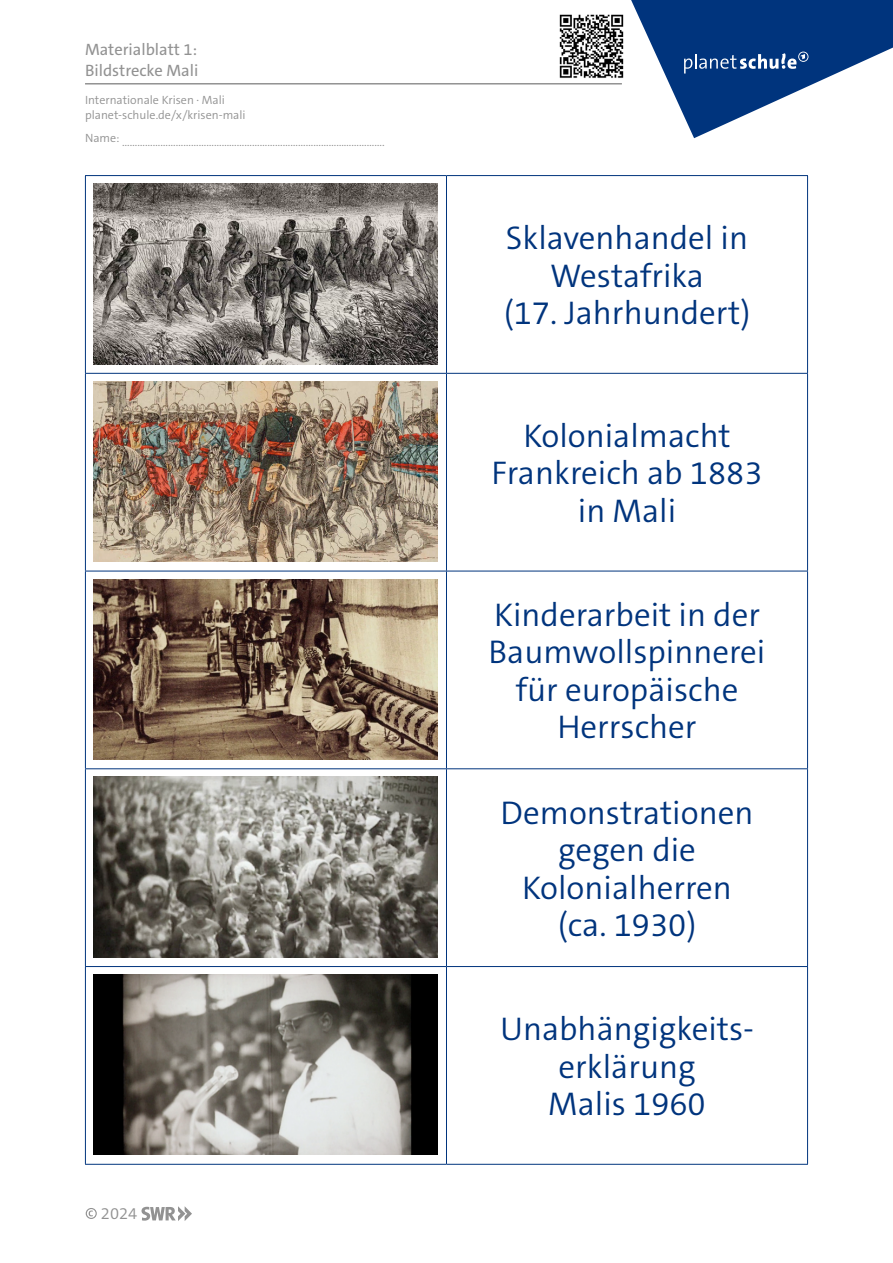
<style>
.page{position:relative;width:893px;height:1263px;background:#fff}
.page>*{position:absolute;margin:0;border:0;box-sizing:border-box;transform-origin:0 0}
.t1{font:300 33px/37.5px "The Sans C5";color:#00347d;text-align:center}
.t2{font:16.5px/21px "The Sans C5";color:#929292}
.t3{font:300 16.5px "The Sans C5";color:#929292}
.t4{font:300 12px/15px "The Sans C5";color:#929292}
</style>
<div class="page">
<svg style="left:631px;top:0;width:262px;height:138px"></svg>
<hr style="left:85px;top:83px;width:537px;height:2px;background:#929292">
<svg style="left:86px;top:1208px;width:11px;height:11px"></svg>
<svg style="left:141px;top:1206px;width:51px;height:15px"></svg>
<img style="left:559px;top:14px;width:65px;height:64px">
<hr style="left:85px;top:175px;width:361px;height:1px;background:#00347d">
<hr style="left:85px;top:176px;width:1px;height:197px;background:#00347d">
<hr style="left:446px;top:175px;width:362px;height:1px;background:#00347d">
<hr style="left:446px;top:176px;width:1px;height:197px;background:#00347d">
<hr style="left:807px;top:176px;width:1px;height:197px;background:#00347d">
<hr style="left:85px;top:373px;width:361px;height:1px;background:#00347d">
<hr style="left:85px;top:374px;width:1px;height:197px;background:#00347d">
<hr style="left:446px;top:373px;width:362px;height:1px;background:#00347d">
<hr style="left:446px;top:374px;width:1px;height:197px;background:#00347d">
<hr style="left:807px;top:374px;width:1px;height:197px;background:#00347d">
<hr style="left:85px;top:571px;width:361px;height:1px;background:#00347d">
<hr style="left:85px;top:571px;width:1px;height:197px;background:#00347d">
<hr style="left:446px;top:571px;width:362px;height:1px;background:#00347d">
<hr style="left:446px;top:571px;width:1px;height:197px;background:#00347d">
<hr style="left:807px;top:571px;width:1px;height:197px;background:#00347d">
<hr style="left:85px;top:768px;width:361px;height:1px;background:#00347d">
<hr style="left:85px;top:769px;width:1px;height:197px;background:#00347d">
<hr style="left:446px;top:768px;width:362px;height:1px;background:#00347d">
<hr style="left:446px;top:769px;width:1px;height:197px;background:#00347d">
<hr style="left:807px;top:769px;width:1px;height:197px;background:#00347d">
<hr style="left:85px;top:966px;width:361px;height:1px;background:#00347d">
<hr style="left:85px;top:967px;width:1px;height:197px;background:#00347d">
<hr style="left:446px;top:966px;width:362px;height:1px;background:#00347d">
<hr style="left:446px;top:967px;width:1px;height:197px;background:#00347d">
<hr style="left:807px;top:967px;width:1px;height:197px;background:#00347d">
<hr style="left:85px;top:1164px;width:361px;height:1px;background:#00347d">
<hr style="left:446px;top:1164px;width:362px;height:1px;background:#00347d">
<img style="left:94px;top:184px;width:344px;height:180px">
<img style="left:94px;top:381px;width:344px;height:181px">
<img style="left:94px;top:579px;width:344px;height:180px">
<img style="left:94px;top:777px;width:344px;height:180px">
<img style="left:94px;top:975px;width:344px;height:180px">
<p class="t2" style="left:85px;top:39px;width:115px">Materialblatt 1:<br>Bildstrecke Mali</p>
<p class="t4" style="left:85px;top:93px;width:162px">Internationale Krisen ⋅ Mali planet-schule.de/x/krisen-mali</p>
<p class="t4" style="left:85px;top:135px;width:301px">Name: .......................................................................................................</p>
<p class="t3" style="left:101px;top:1203px;width:38px">2024</p>
<p class="t1" style="left:504px;top:220px;width:248px">Sklavenhandel in<br>Westafrika<br>(17. Jahrhundert)</p>
<p class="t1" style="left:492px;top:417px;width:272px">Kolonialmacht<br>Frankreich ab 1883 in Mali</p>
<p class="t1" style="left:489px;top:596px;width:278px">Kinderarbeit in der<br>Baumwollspinnerei für europäische<br>Herrscher</p>
<p class="t1" style="left:501px;top:794px;width:254px">Demonstrationen gegen die<br>Kolonialherren (ca. 1930)</p>
<p class="t1" style="left:500px;top:1010px;width:255px">Unabhängigkeits&shy;erklärung<br>Malis 1960</p>
</div>
